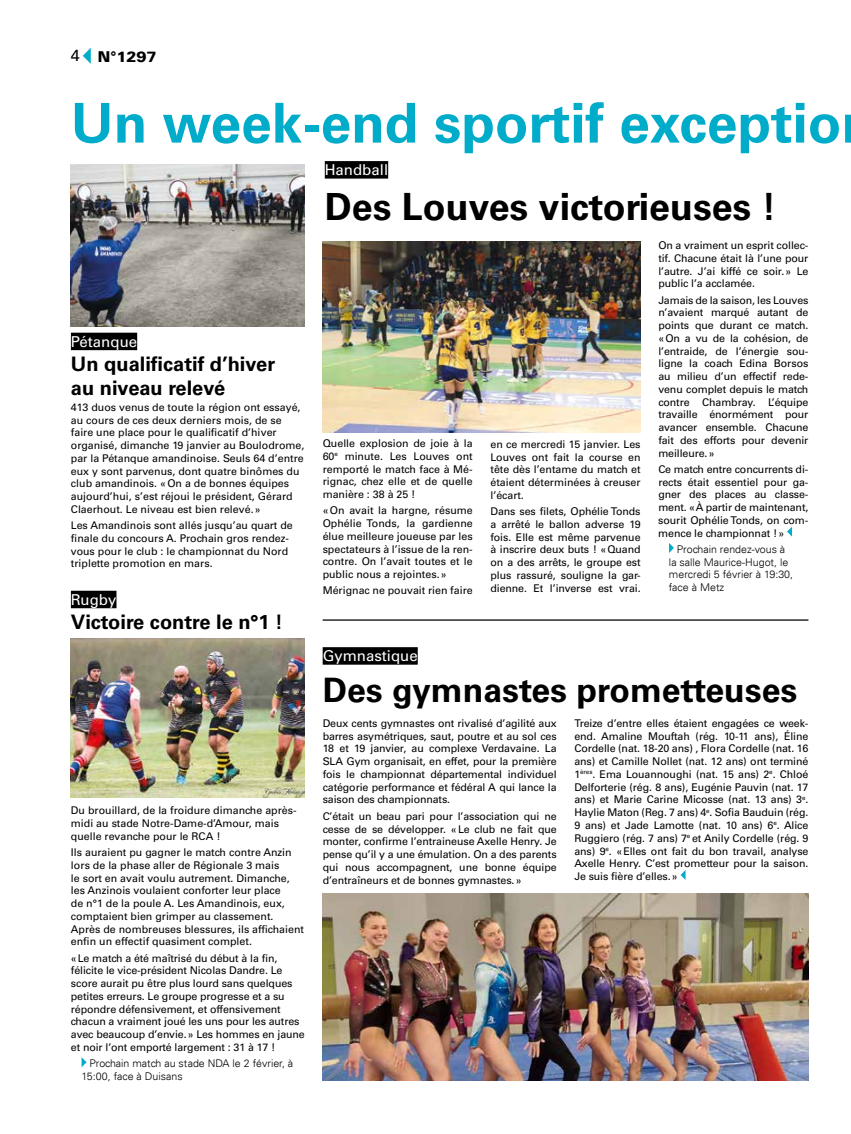
<style>
.page{position:relative;width:851px;height:1134px;background:#fff}
.page>*{position:absolute;margin:0;border:0;box-sizing:border-box;transform-origin:0 0}
.t1{font:700 55px "Univers LT Std";color:#00acc9}
.t2{font:700 37.5px "Univers LT Std";color:#000}
.t3{font:700 33.75px "Univers LT Std";color:#000}
.t4{font:700 20px/24px "Univers LT Std";color:#000}
.t5{font:15px "Univers LT Std";color:#fff}
.t6{font:900 15px "Univers 75";color:#000}
.t7{font:10.62px/12.8px "Univers LT Std";color:#000;text-align:justify}
.t8{font:300 10.62px/12.8px "Univers LT";color:#000}
.s1{font-family:"Univers LT Std";font-weight:400;font-size:16px}
</style>
<div class="page">
<svg style="left:83px;top:48px;width:8px;height:16px"></svg>
<img style="left:322px;top:241px;width:318px;height:191px">
<svg style="left:787px;top:527px;width:4px;height:9px"></svg>
<svg style="left:669px;top:543px;width:5px;height:10px"></svg>
<div style="left:325px;top:161px;width:63px;height:18px;background:#000"></div>
<svg style="left:680px;top:870px;width:5px;height:10px"></svg>
<hr style="left:322px;top:619px;width:486px;height:2px;background:#000">
<img style="left:322px;top:894px;width:486px;height:186px">
<img style="left:71px;top:164px;width:234px;height:163px">
<div style="left:322px;top:647px;width:95px;height:18px;background:#000"></div>
<img style="left:71px;top:638px;width:234px;height:159px">
<div style="left:71px;top:591px;width:45px;height:17px;background:#000"></div>
<svg style="left:81px;top:1057px;width:6px;height:10px"></svg>
<div style="left:71px;top:333px;width:66px;height:17px;background:#000"></div>
<h3 class="t6" style="left:71px;top:47px;width:87px"><span class="s1">4</span> N°1297</h3>
<h1 class="t1" style="left:71px;top:91px;width:771px">Un week-end sportif exceptio</h1>
<h3 class="t5" style="left:325px;top:161px;width:65px">Handball</h3>
<h2 class="t2" style="left:325px;top:185px;width:453px">Des Louves victorieuses !</h2>
<h3 class="t5" style="left:71px;top:332px;width:68px">Pétanque</h3>
<h3 class="t4" style="left:71px;top:352px;width:206px">Un qualificatif d’hiver au niveau relevé</h3>
<p class="t7" style="left:71px;top:401px;width:235px;text-align:left">413 duos venus de toute la région ont essayé, au cours de ces deux derniers mois, de se faire une place pour le qualificatif d’hiver organisé, dimanche 19 janvier au Boulodrome, par la Pétanque amandinoise. Seuls 64 d’entre eux y sont parvenus, dont quatre binômes du club amandinois. «On a de bonnes équipes aujourd’hui, s’est réjoui le président, Gérard Claerhout. Le niveau est bien relevé.»</p>
<p class="t7" style="left:71px;top:519px;width:223px;text-align:left">Les Amandinois sont allés jusqu’au quart de finale du concours A. Prochain gros rendez&shy;vous pour le club : le championnat du Nord triplette promotion en mars.</p>
<h3 class="t5" style="left:71px;top:590px;width:47px">Rugby</h3>
<h3 class="t4" style="left:71px;top:610px;width:214px">Victoire contre le n°1 !</h3>
<p class="t7" style="left:71px;top:804px;width:227px;text-align:left">Du brouillard, de la froidure dimanche après&shy;midi au stade Notre-Dame-d’Amour, mais quelle revanche pour le RCA !</p>
<p class="t7" style="left:71px;top:846px;width:234px;text-align:left">Ils auraient pu gagner le match contre Anzin lors de la phase aller de Régionale 3 mais<br>le sort en avait voulu autrement. Dimanche, les Anzinois voulaient conforter leur place<br>de n°1 de la poule A. Les Amandinois, eux, comptaient bien grimper au classement.<br>Après de nombreuses blessures, ils affichaient enfin un effectif quasiment complet.</p>
<p class="t7" style="left:71px;top:951px;width:235px;text-align:left">«Le match a été maîtrisé du début à la fin, félicite le vice-président Nicolas Dandre. Le score aurait pu être plus lourd sans quelques petites erreurs. Le groupe progresse et a su répondre défensivement, et offensivement chacun a vraiment joué les uns pour les autres avec beaucoup d’envie.» Les hommes en jaune et noir l’ont emporté largement : 31 à 17 !</p>
<p class="t8" style="left:81px;top:1057px;width:213px;text-indent:8px">Prochain match au stade NDA le 2 février, à<br>15:00, face à Duisans</p>
<p class="t7" style="left:322px;top:437px;width:152px">Quelle explosion de joie à la 60<sup>e</sup> minute. Les Louves ont remporté le match face à Mé&shy;rignac, chez elle et de quelle manière : 38 à 25 !</p>
<p class="t7" style="left:322px;top:504px;width:152px">«On avait la hargne, résume Ophélie Tonds, la gardienne élue meilleure joueuse par les spectateurs à l’issue de la ren&shy;contre. On l’avait toutes et le public nous a rejointes.»</p>
<p class="t7" style="left:322px;top:584px;width:152px">Mérignac ne pouvait rien faire</p>
<p class="t7" style="left:490px;top:438px;width:152px">en ce mercredi 15 janvier. Les Louves ont fait la course en tête dès l’entame du match et étaient déterminées à creuser l’écart.</p>
<p class="t7" style="left:490px;top:505px;width:152px">Dans ses filets, Ophélie Tonds a arrêté le ballon adverse 19 fois. Elle est même parvenue à inscrire deux buts ! «Quand on a des arrêts, le groupe est plus rassuré, souligne la gar&shy;dienne. Et l’inverse est vrai.</p>
<p class="t7" style="left:658px;top:239px;width:152px">On a vraiment un esprit collec&shy;tif. Chacune était là l’une pour l’autre. J’ai kiffé ce soir.» Le public l’a acclamée.</p>
<p class="t7" style="left:658px;top:293px;width:152px">Jamais de la saison, les Louves n’avaient marqué autant de points que durant ce match. «On a vu de la cohésion, de l’entraide, de l’énergie sou&shy;ligne la coach Edina Borsos au milieu d’un effectif rede&shy;venu complet depuis le match contre Chambray. L’équipe travaille énormément pour avancer ensemble. Chacune fait des efforts pour devenir meilleure.»</p>
<p class="t7" style="left:658px;top:463px;width:152px">Ce match entre concurrents di&shy;rects était essentiel pour ga&shy;gner des places au classe&shy;ment. «À partir de maintenant, sourit Ophélie Tonds, on com&shy;mence le championnat !»</p>
<p class="t8" style="left:668px;top:543px;width:126px;text-indent:8px">Prochain rendez-vous à la salle Maurice-Hugot, le mercredi 5 février à 19:30, face à Metz</p>
<h3 class="t5" style="left:322px;top:647px;width:97px">Gymnastique</h3>
<h3 class="t3" style="left:322px;top:670px;width:476px">Des gymnastes prometteuses</h3>
<p class="t7" style="left:322px;top:717px;width:235px">Deux cents gymnastes ont rivalisé d’agilité aux barres asymétriques, saut, poutre et au sol ces 18 et 19 janvier, au complexe Verdavaine. La SLA Gym organisait, en effet, pour la première fois le championnat départemental individuel catégorie performance et fédéral A qui lance la saison des championnats.</p>
<p class="t7" style="left:322px;top:810px;width:235px">C’était un beau pari pour l’association qui ne cesse de se développer. «Le club ne fait que monter, confirme l’entraineuse Axelle Henry. Je pense qu’il y a une émulation. On a des parents qui nous accompagnent, une bonne équipe d’entraîneurs et de bonnes gymnastes.»</p>
<p class="t7" style="left:574px;top:717px;width:235px">Treize d’entre elles étaient engagées ce week&shy;end. Amaline Mouftah (rég. 10-11 ans), Éline Cordelle (nat. 18-20 ans) , Flora Cordelle (nat. 16 ans) et Camille Nollet (nat. 12 ans) ont terminé 1<sup>ères</sup>. Ema Louannoughi (nat. 15 ans) 2<sup>e</sup>. Chloé Delforterie (rég. 8 ans), Eugénie Pauvin (nat. 17 ans) et Marie Carine Micosse (nat. 13 ans) 3<sup>e</sup>.<br>Haylie Maton (Reg. 7 ans) 4<sup>e</sup>. Sofia Bauduin (rég.<br>9 ans) et Jade Lamotte (nat. 10 ans) 6<sup>e</sup>. Alice Ruggiero (rég. 7 ans) 7<sup>e</sup> et Anily Cordelle (rég. 9 ans) 9<sup>e</sup>. «Elles ont fait du bon travail, analyse Axelle Henry. C’est prometteur pour la saison.<br>Je suis fière d’elles.»</p>
</div>
